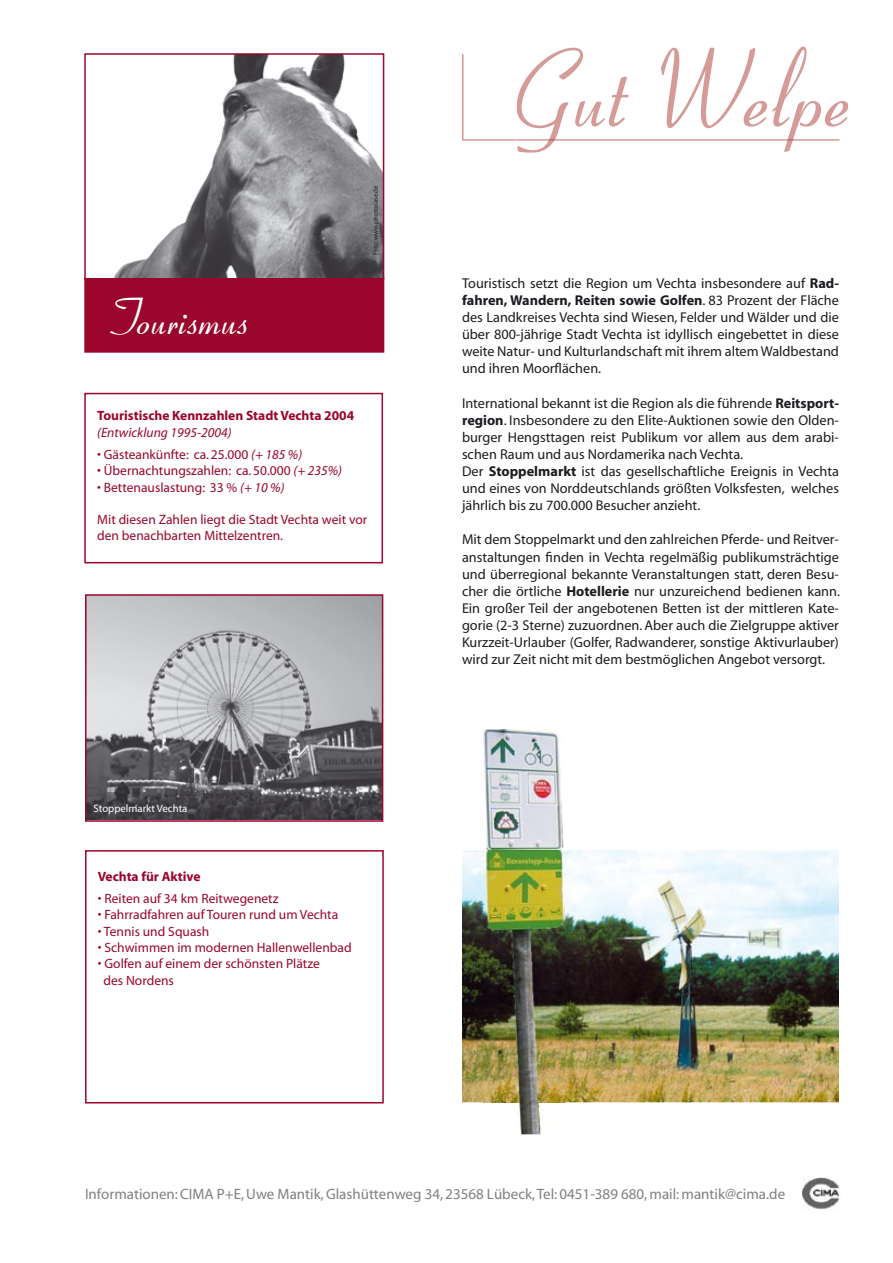
<style>
.page{position:relative;width:893px;height:1263px;background:#fff}
.page>*{position:absolute;margin:0;border:0;box-sizing:border-box;transform-origin:0 0}
.t1{font:105px "Coronet";color:#d49b98}
.t2{font:49.5px "Coronet";color:#fff}
.t3{font:15px "Myriad";color:#807f84}
.t4{font:14.25px/17.1px "Myriad";color:#1b1c20;text-align:justify}
.t5{font:13.5px/16.2px "Myriad";color:#9a062c}
.t6{font:700 13.5px "Myriad";color:#9a062c}
.t7{font:italic 13.5px "Myriad";color:#9a062c}
.t8{font:10.8px "Myriad";color:#fff}
.t9{font:6.75px "Myriad";color:#1b1c20}
.s1{font-style:italic}
.s2{font-weight:700}
</style>
<div class="page">
<div style="left:84px;top:280px;width:300px;height:73px;background:#9a062c"></div>
<svg style="left:85px;top:850px;width:299px;height:253px"></svg>
<svg style="left:84px;top:393px;width:299px;height:170px"></svg>
<svg style="left:85px;top:594px;width:298px;height:228px;background:#979599"></svg>
<img style="left:802px;top:1178px;width:37px;height:32px">
<svg style="left:84px;top:53px;width:300px;height:227px"></svg>
<img style="left:462px;top:850px;width:377px;height:252px">
<img style="left:483px;top:729px;width:81px;height:405px">
<img style="left:483px;top:850px;width:81px;height:252px">
<svg style="left:462px;top:54px;width:377px;height:87px"></svg>
<h2 class="t2" style="left:102px;top:287px;width:142px">Tourismus</h2>
<p class="t9" style="left:372px;top:255px;width:71px;rotate:-90deg">Foto: www.photocase.de</p>
<p class="t6" style="left:97px;top:409px;width:259px">Touristische Kennzahlen Stadt Vechta 2004</p>
<p class="t7" style="left:97px;top:425px;width:136px">(Entwicklung 1995-2004)</p>
<p class="t5" style="left:97px;top:447px;width:206px">• Gästeankünfte: ca. 25.000 <span class="s1">(+ 185 %)</span></p>
<p class="t5" style="left:97px;top:463px;width:246px">• Übernachtungszahlen: ca. 50.000 <span class="s1">(+ 235%)</span></p>
<p class="t5" style="left:97px;top:480px;width:189px">• Bettenauslastung: 33 % <span class="s1">(+ 10 %)</span></p>
<p class="t5" style="left:97px;top:512px;width:272px">Mit diesen Zahlen liegt die Stadt Vechta weit vor den benachbarten Mittelzentren.</p>
<p class="t8" style="left:94px;top:803px;width:95px">Stoppelmarkt Vechta</p>
<p class="t6" style="left:98px;top:869px;width:104px">Vechta für Aktive</p>
<p class="t5" style="left:98px;top:891px;width:182px">• Reiten auf 34 km Reitwegenetz</p>
<p class="t5" style="left:98px;top:907px;width:242px">• Fahrradfahren auf Touren rund um Vechta</p>
<p class="t5" style="left:98px;top:924px;width:113px">• Tennis und Squash</p>
<p class="t5" style="left:98px;top:940px;width:255px">• Schwimmen im modernen Hallenwellenbad</p>
<p class="t5" style="left:104px;top:955px;width:218px;line-height:17.1px;text-indent:-6px">• Golfen auf einem der schönsten Plätze des Nordens</p>
<h1 class="t1" style="left:500px;top:26px;width:340px">Gut Welpe</h1>
<p class="t4" style="left:462px;top:275px;width:378px">Touristisch setzt die Region um Vechta insbesondere auf <span class="s2">Rad&shy;fahren, Wandern, Reiten sowie Golfen</span>. 83 Prozent der Fläche des Landkreises Vechta sind Wiesen, Felder und Wälder und die über 800-jährige Stadt Vechta ist idyllisch eingebettet in diese weite Natur- und Kulturlandschaft mit ihrem altem Waldbestand und ihren Moorflächen.</p>
<p class="t4" style="left:462px;top:395px;width:378px;text-align:left">International bekannt ist die Region als die führende <span class="s2">Reitsport&shy;region</span>. Insbesondere zu den Elite-Auktionen sowie den Olden&shy;burger Hengsttagen reist Publikum vor allem aus dem arabi&shy;schen Raum und aus Nordamerika nach Vechta.<br>Der <span class="s2">Stoppelmarkt</span> ist das gesellschaftliche Ereignis in Vechta und eines von Norddeutschlands größten Volksfesten, welches jährlich bis zu 700.000 Besucher anzieht.</p>
<p class="t4" style="left:462px;top:532px;width:379px">Mit dem Stoppelmarkt und den zahlreichen Pferde- und Reitver&shy;anstaltungen finden in Vechta regelmäßig publikumsträchtige und überregional bekannte Veranstaltungen statt, deren Besu&shy;cher die örtliche <span class="s2">Hotellerie</span> nur unzureichend bedienen kann.<br>Ein großer Teil der angebotenen Betten ist der mittleren Kate&shy;gorie (2-3 Sterne) zuzuordnen. Aber auch die Zielgruppe aktiver Kurzzeit-Urlauber (Golfer, Radwanderer, sonstige Aktivurlauber) wird zur Zeit nicht mit dem bestmöglichen Angebot versorgt.</p>
<p class="t3" style="left:85px;top:1186px;width:702px">Informationen: CIMA P+E, Uwe Mantik, Glashüttenweg 34, 23568 Lübeck, Tel: 0451-389 680, mail: mantik@cima.de</p>
</div>
